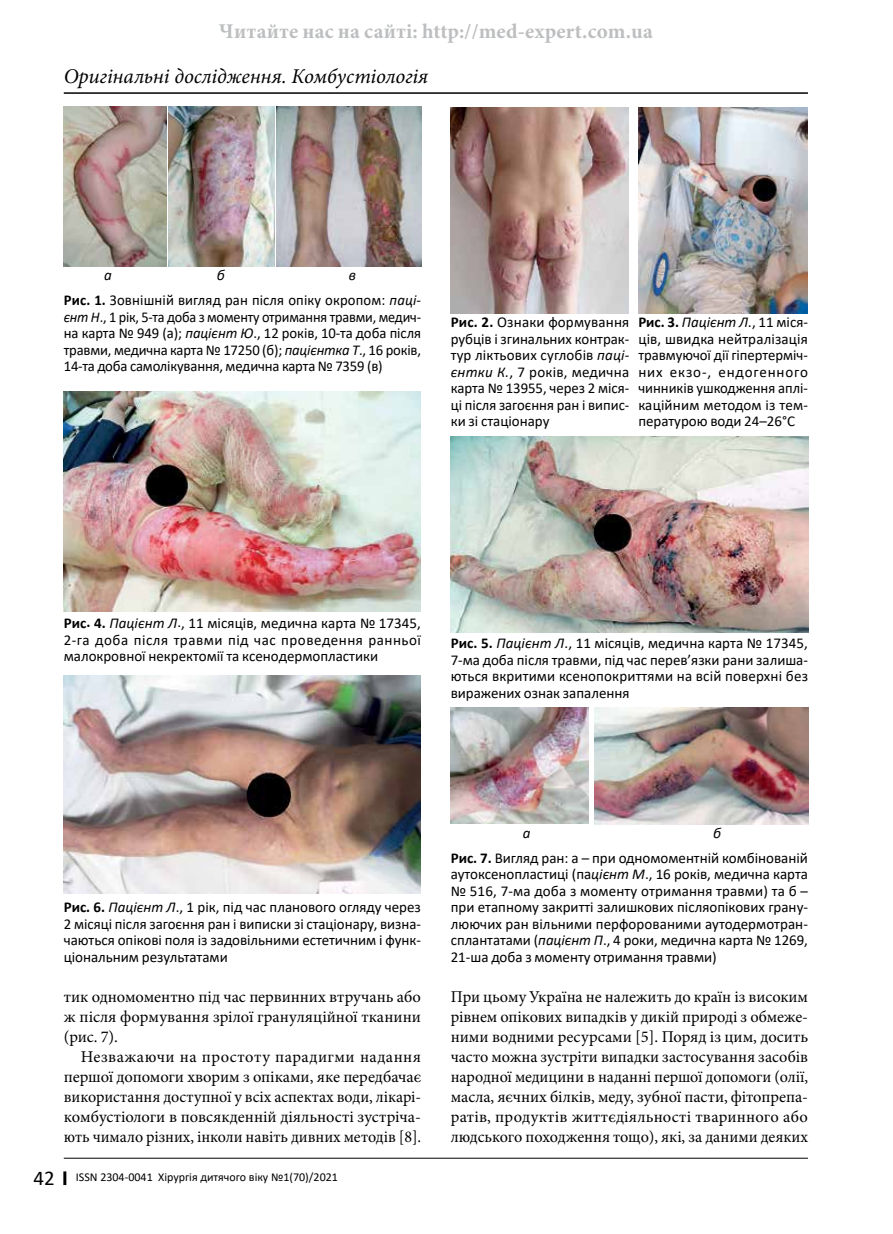
<style>
.page{position:relative;width:893px;height:1234px;background:#fff}
.page>*{position:absolute;margin:0;border:0;box-sizing:border-box;transform-origin:0 0}
.t1{font:700 21px "Minion Pro";letter-spacing:.01em;color:#bcbec0}
.t2{font:italic 21px "Minion Pro";color:#000}
.t3{font:16.5px/20px "Minion Pro";color:#000;text-align:justify}
.t4{font:15px/16.5px "Calibri";color:#000;text-align:justify}
.t5{font:15px/16.5px "Calibri";color:#000;text-align:justify;scale:.95 1}
.t6{font:italic 15px "Calibri";color:#000}
.t7{font:12px "Calibri";color:#000}
.s1{font-style:italic}
.s2{font-weight:700}
.s3{font-size:21px}
</style>
<div class="page">
<hr style="left:64px;top:92px;width:744px;height:2px;background:#000">
<svg style="left:63px;top:1171px;width:3px;height:13px"></svg>
<hr style="left:64px;top:1157px;width:744px;height:1px;background:#000">
<img style="left:64px;top:106px;width:102px;height:161px">
<img style="left:168px;top:106px;width:106px;height:161px">
<img style="left:277px;top:106px;width:145px;height:161px">
<img style="left:451px;top:107px;width:178px;height:206px">
<img style="left:639px;top:107px;width:169px;height:206px">
<img style="left:64px;top:392px;width:356px;height:219px">
<img style="left:451px;top:436px;width:357px;height:196px">
<img style="left:64px;top:675px;width:357px;height:218px">
<img style="left:451px;top:707px;width:138px;height:116px">
<img style="left:594px;top:707px;width:214px;height:117px">
<h1 class="t1" style="left:219px;top:16px;width:435px">Читайте нас на сайті: http://med-expert.com.ua</h1>
<h1 class="t2" style="left:64px;top:62px;width:366px">Оригінальні дослідження. Комбустіологія</h1>
<p class="t6" style="left:104px;top:265px;width:9px">а</p>
<p class="t6" style="left:217px;top:265px;width:9px">б</p>
<p class="t4" style="left:64px;top:262px;width:359px;line-height:25px;text-indent:285px"><span class="s1">в<br></span><span class="s2">Рис. 1.</span> Зовнішній вигляд ран після опіку окропом: <span class="s1">паці-</span></p>
<p class="t5" style="left:64px;top:308px;width:378px"><span class="s1">єнт Н</span>., 1 рік, 5-та доба з моменту отримання травми, медич&shy;на карта № 949 (а); <span class="s1">пацієнт Ю</span>., 12 років, 10-та доба після травми, медична карта № 17250 (б); <span class="s1">пацієнтка Т</span>., 16 років, 14-та доба самолікування, медична карта № 7359 (в)</p>
<p class="t4" style="left:451px;top:313px;width:180px"><span class="s2">Рис. 2.</span> Ознаки формування рубців і згинальних контрак&shy;тур ліктьових суглобів <span class="s1">паці&shy;єнтки К.</span>, 7 років, медична карта № 13955, через 2 міся&shy;ці після загоєння ран і випис&shy;ки зі стаціонару</p>
<p class="t4" style="left:638px;top:313px;width:171px"><span class="s2">Рис. 3.</span> <span class="s1">Пацієнт Л.</span>, 11 міся&shy;ців, швидка нейтралізація травмуючої дії гіпертерміч&shy;них екзо-, ендогенного чинників ушкодження аплі&shy;каційним методом із тем&shy;пературою води 24–26°С</p>
<p class="t4" style="left:64px;top:614px;width:359px"><span class="s2">Рис. 4.</span> <span class="s1">Пацієнт Л</span>., 11 місяців, медична карта № 17345, 2-га доба після травми під час проведення ранньої малокровної некректомії та ксенодермопластики</p>
<p class="t4" style="left:451px;top:634px;width:359px"><span class="s2">Рис. 5.</span> <span class="s1">Пацієнт Л</span>., 11 місяців, медична карта № 17345, 7-ма доба після травми, під час перев’язки рани залиша&shy;ються вкритими ксенопокриттями на всій поверхні без виражених ознак запалення</p>
<p class="t4" style="left:64px;top:898px;width:359px"><span class="s2">Рис. 6.</span> <span class="s1">Пацієнт Л</span>., 1 рік, під час планового огляду через 2 місяці після загоєння ран і виписки зі стаціонару, визна&shy;чаються опікові поля із задовільними естетичним і функ&shy;ціональним результатами</p>
<p class="t3" style="left:64px;top:986px;width:359px">тик одномоментно під час первинних втручань або ж після формування зрілої грануляційної тканини (рис. 7).</p>
<p class="t3" style="left:64px;top:1046px;width:359px;text-indent:17px">Незважаючи на простоту парадигми надання першої допомоги хворим з опіками, яке передбачає використання доступної у всіх аспектах води, лікарі&shy;комбустіологи в повсякденній діяльності зустріча&shy;ють чимало різних, інколи навіть дивних методів [8].</p>
<p class="t7" style="left:33px;top:1167px;width:306px"><span class="s3">42</span> ISSN 2304-0041 Хірургія дитячого віку №1(70)/2021</p>
<p class="t4" style="left:451px;top:819px;width:359px;line-height:25px;text-indent:262px"><span class="s1">б<br></span><span class="s2">Рис. 7.</span> Вигляд ран: a – при одномоментній комбінованій</p>
<p class="t4" style="left:451px;top:865px;width:359px">аутоксенопластиці (па<span class="s1">цієнт М</span>., 16 років, медична карта № 516, 7-ма доба з моменту отримання травми) та б – при етапному закритті залишкових післяопікових грану&shy;люючих ран вільними перфорованими аутодермотран&shy;сплантатами (<span class="s1">пацієнт П</span>., 4 роки, медична карта № 1269, 21-ша доба з моменту отримання травми)</p>
<p class="t6" style="left:523px;top:822px;width:9px">а</p>
<p class="t3" style="left:451px;top:986px;width:359px">При цьому Україна не належить до країн із високим рівнем опікових випадків у дикій природі з обмеже&shy;ними водними ресурсами [5]. Поряд із цим, досить часто можна зустріти випадки застосування засобів народної медицини в наданні першої допомоги (олії, масла, яєчних білків, меду, зубної пасти, фітопрепа&shy;ратів, продуктів життєдіяльності тваринного або людського походження тощо), які, за даними деяких</p>
</div>
